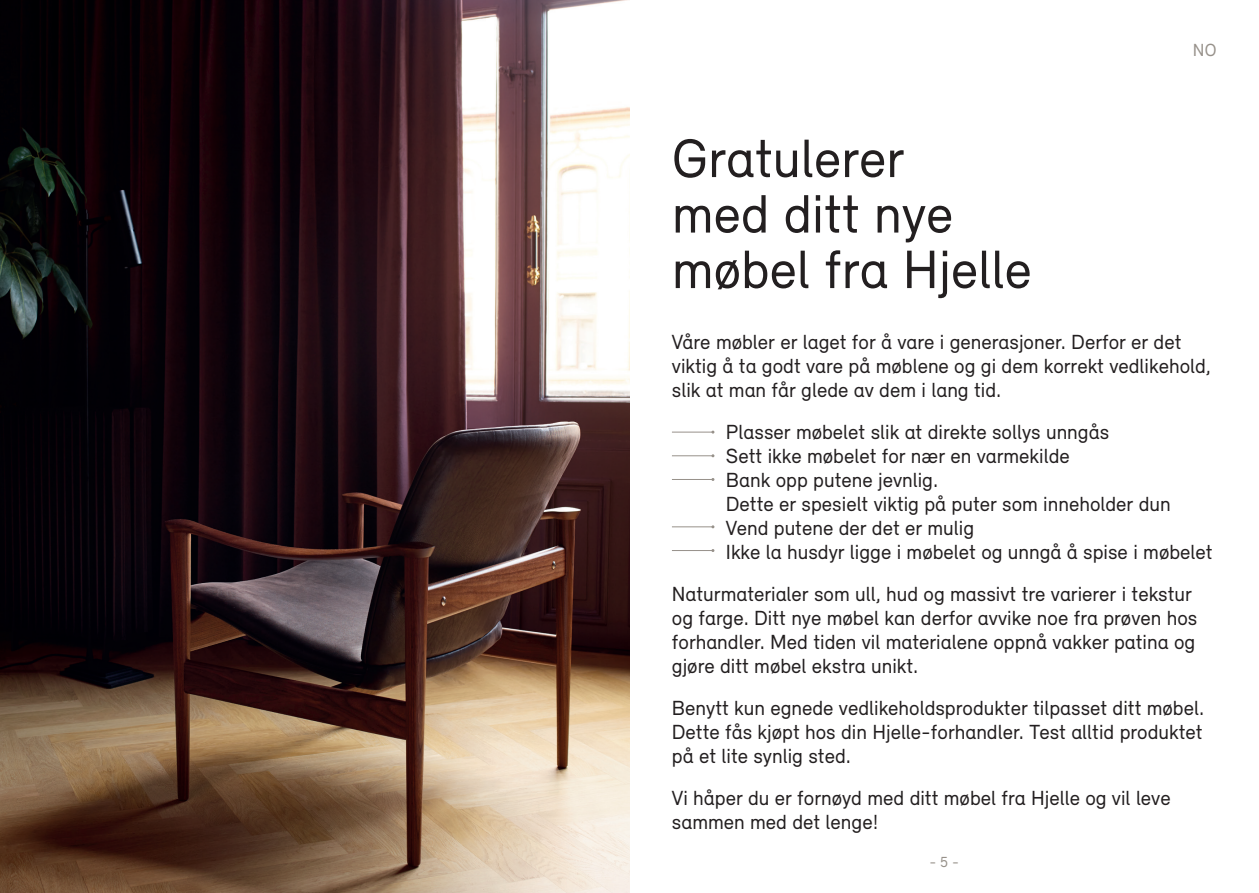
<style>
.page{position:relative;width:1259px;height:893px;background:#fff}
.page>*{position:absolute;margin:0;border:0;box-sizing:border-box;transform-origin:0 0}
.t1{font:55.5px/55.5px "Relevant";color:#231f20}
.t2{font:21px/24px "Relevant";color:#231f20}
.t3{font:18px "Relevant";color:#97918a}
.t4{font:15px "Relevant";color:#97918a}
</style>
<div class="page">
<hr style="left:672px;top:455px;width:41px;height:1px;background:#97918a">
<hr style="left:672px;top:432px;width:41px;height:1px;background:#97918a">
<hr style="left:672px;top:479px;width:41px;height:1px;background:#97918a">
<hr style="left:672px;top:526px;width:41px;height:1px;background:#97918a">
<hr style="left:672px;top:550px;width:41px;height:1px;background:#97918a">
<img style="left:0;top:0;width:629px;height:893px">
<p class="t3" style="left:1193px;top:39px;width:25px">NO</p>
<h1 class="t1" style="left:672px;top:129px;width:361px">Gratulerer<br>med ditt nye møbel fra Hjelle</h1>
<p class="t2" style="left:672px;top:329px;width:540px">Våre møbler er laget for å vare i generasjoner. Derfor er det viktig å ta godt vare på møblene og gi dem korrekt vedlikehold, slik at man får glede av dem i lang tid.</p>
<p class="t2" style="left:726px;top:419px;width:488px">Plasser møbelet slik at direkte sollys unngås<br>Sett ikke møbelet for nær en varmekilde<br>Bank opp putene jevnlig.<br>Dette er spesielt viktig på puter som inneholder dun Vend putene der det er mulig<br>Ikke la husdyr ligge i møbelet og unngå å spise i møbelet</p>
<p class="t2" style="left:672px;top:581px;width:527px">Naturmaterialer som ull, hud og massivt tre varierer i tekstur og farge. Ditt nye møbel kan derfor avvike noe fra prøven hos forhandler. Med tiden vil materialene oppnå vakker patina og gjøre ditt møbel ekstra unikt.</p>
<p class="t2" style="left:672px;top:695px;width:534px;text-align:justify">Benytt kun egnede vedlikeholdsprodukter tilpasset ditt møbel.<br>Dette fås kjøpt hos din Hjelle-forhandler. Test alltid produktet på et lite synlig sted.</p>
<p class="t2" style="left:672px;top:785px;width:500px">Vi håper du er fornøyd med ditt møbel fra Hjelle og vil leve sammen med det lenge!</p>
<p class="t4" style="left:929px;top:852px;width:31px">- 5 -</p>
</div>
